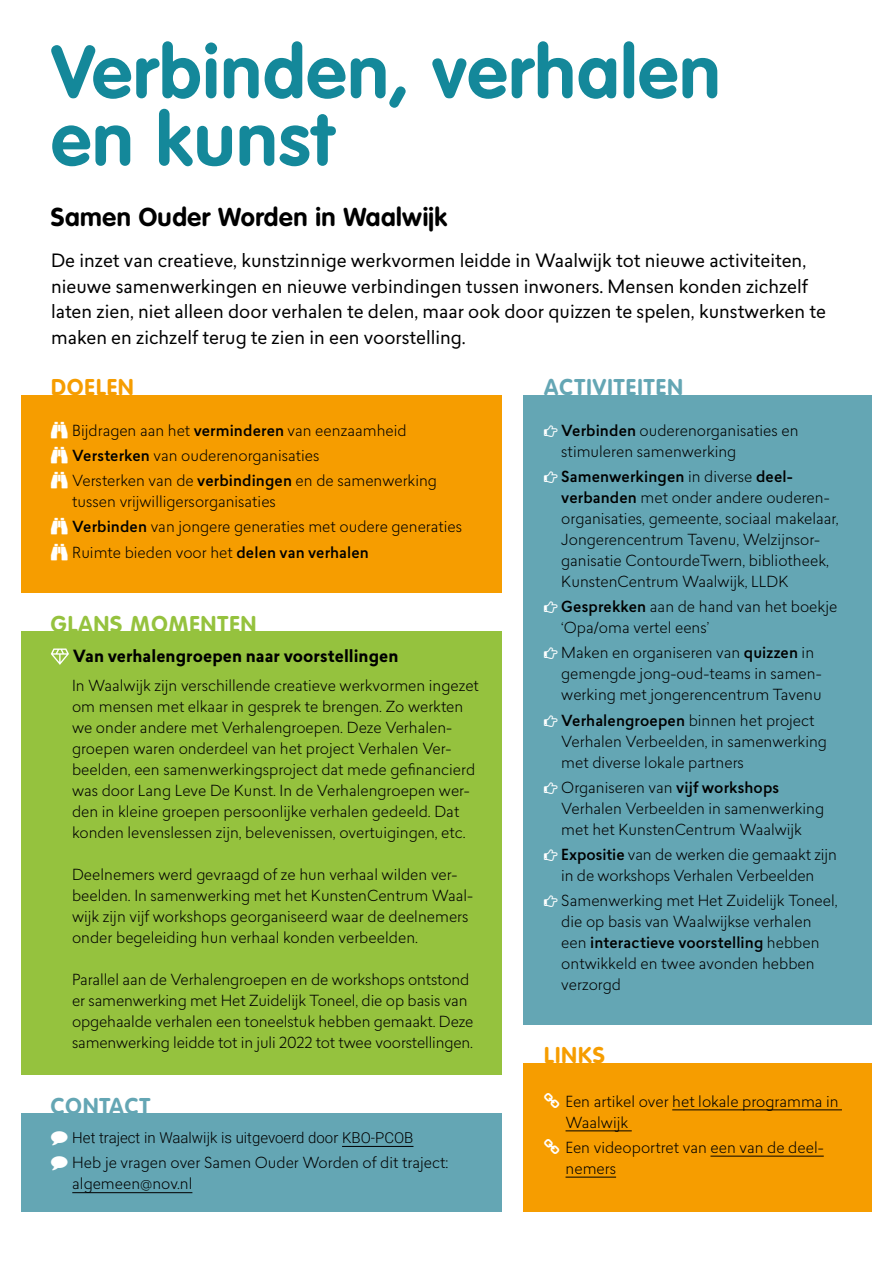
<style>
.page{position:relative;width:893px;height:1263px;background:#fff}
.page>*{position:absolute;margin:0;border:0;box-sizing:border-box;transform-origin:0 0}
.t1{font:700 73.5px/67.5px "VAG Rounded LT Pro";letter-spacing:.02em;color:#14889a}
.t2{font:700 25.5px "VAG Rounded LT Pro";letter-spacing:.02em;color:#000}
.t3{font:700 22.5px "VAG Rounded LT Pro";letter-spacing:.05em;color:#64a6b4}
.t4{font:700 22.5px "VAG Rounded LT Pro";letter-spacing:.05em;color:#95c23e}
.t5{font:700 22.5px "VAG Rounded LT Pro";letter-spacing:.05em;color:#f69d00}
.t6{font:18px/25.5px "Lasiver";color:#000}
.t7{font:700 16.5px "Lasiver";letter-spacing:.005em;color:#000}
.t8{font:300 15px/21px "Lasiver";color:#000}
.t9{font:300 15px "Roboto";color:#000}
.s1{font-weight:500}
</style>
<div class="page">
<div style="left:523px;top:395px;width:349px;height:630px;background:#64a6b4"></div>
<div style="left:21px;top:395px;width:481px;height:198px;background:#f69d00"></div>
<div style="left:21px;top:631px;width:480px;height:444px;background:#95c23e"></div>
<div style="left:523px;top:1063px;width:349px;height:149px;background:#f69d00"></div>
<div style="left:21px;top:1113px;width:480px;height:99px;background:#64a6b4"></div>
<svg style="left:51px;top:648px;width:18px;height:17px"></svg>
<hr style="left:342px;top:1146px;width:71px;height:1px;background:#000">
<hr style="left:72px;top:1192px;width:120px;height:1px;background:#000">
<hr style="left:672px;top:1109px;width:170px;height:1px;background:#000">
<hr style="left:566px;top:1130px;width:66px;height:1px;background:#000">
<hr style="left:710px;top:1156px;width:114px;height:1px;background:#000">
<hr style="left:566px;top:1177px;width:50px;height:1px;background:#000">
<h1 class="t1" style="left:51px;top:39px;width:670px">Verbinden, verhalen en kunst</h1>
<h2 class="t2" style="left:51px;top:201px;width:398px">Samen Ouder Worden in Waalwijk</h2>
<p class="t6" style="left:51px;top:248px;width:776px">De inzet van creatieve, kunstzinnige werkvormen leidde in Waalwijk tot nieuwe activiteiten, nieuwe samenwerkingen en nieuwe verbindingen tussen inwoners. Mensen konden zichzelf laten zien, niet alleen door verhalen te delen, maar ook door quizzen te spelen, kunstwerken te maken en zichzelf terug te zien in een voorstelling.</p>
<h3 class="t5" style="left:51px;top:373px;width:84px">DOELEN</h3>
<h3 class="t3" style="left:544px;top:373px;width:140px">ACTIVITEITEN</h3>
<p class="t8" style="left:72px;top:417px;width:366px;line-height:25.2px">Bijdragen aan het <span class="s1">verminderen</span> van eenzaamheid<br><span class="s1">Versterken</span> van ouderenorganisaties<br>Versterken van de <span class="s1">verbindingen</span> en de samenwerking</p>
<p class="t8" style="left:72px;top:489px;width:391px;line-height:25.2px">tussen vrijwilligersorganisaties<br><span class="s1">Verbinden</span> van jongere generaties met oudere generaties<br>Ruimte bieden voor het <span class="s1">delen van verhalen</span></p>
<h3 class="t4" style="left:51px;top:609px;width:207px">GLANS MOMENTEN</h3>
<p class="t7" style="left:73px;top:644px;width:327px">Van verhalengroepen naar voorstellingen</p>
<p class="t8" style="left:72px;top:675px;width:408px">In Waalwijk zijn verschillende creatieve werkvormen ingezet om mensen met elkaar in gesprek te brengen. Zo werkten we onder andere met Verhalengroepen. Deze Verhalen&shy;groepen waren onderdeel van het project Verhalen Ver&shy;beelden, een samenwerkingsproject dat mede gefinancierd was door Lang Leve De Kunst. In de Verhalengroepen wer&shy;den in kleine groepen persoonlijke verhalen gedeeld. Dat konden levenslessen zijn, belevenissen, overtuigingen, etc.</p>
<p class="t8" style="left:72px;top:864px;width:403px">Deelnemers werd gevraagd of ze hun verhaal wilden ver&shy;beelden. In samenwerking met het KunstenCentrum Waal&shy;wijk zijn vijf workshops georganiseerd waar de deelnemers onder begeleiding hun verhaal konden verbeelden.</p>
<p class="t8" style="left:72px;top:969px;width:403px">Parallel aan de Verhalengroepen en de workshops ontstond er samenwerking met Het Zuidelijk Toneel, die op basis van opgehaalde verhalen een toneelstuk hebben gemaakt. Deze samenwerking leidde tot in juli 2022 tot twee voorstellingen.</p>
<p class="t8" style="left:561px;top:419px;width:239px"><span class="s1">Verbinden</span> ouderenorganisaties en stimuleren samenwerking</p>
<p class="t8" style="left:561px;top:465px;width:279px"><span class="s1">Samenwerkingen</span> in diverse <span class="s1">deel&shy;verbanden</span> met onder andere ouderen&shy;organisaties, gemeente, sociaal makelaar, Jongerencentrum Tavenu, Welzijnsor&shy;ganisatie ContourdeTwern, bibliotheek, KunstenCentrum Waalwijk, LLDK</p>
<p class="t8" style="left:561px;top:596px;width:277px"><span class="s1">Gesprekken</span> aan de hand van het boekje ‘Opa/oma vertel eens’</p>
<p class="t8" style="left:561px;top:642px;width:262px">Maken en organiseren van <span class="s1">quizzen</span> in gemengde jong-oud-teams in samen&shy;werking met jongerencentrum Tavenu</p>
<p class="t8" style="left:561px;top:709px;width:267px"><span class="s1">Verhalengroepen</span> binnen het project<br>Verhalen Verbeelden, in samenwerking met diverse lokale partners</p>
<p class="t8" style="left:561px;top:776px;width:264px">Organiseren van <span class="s1">vijf workshops<br></span>Verhalen Verbeelden in samenwerking met het KunstenCentrum Waalwijk</p>
<p class="t8" style="left:561px;top:844px;width:277px"><span class="s1">Expositie</span> van de werken die gemaakt zijn in de workshops Verhalen Verbeelden</p>
<p class="t8" style="left:561px;top:890px;width:278px">Samenwerking met Het Zuidelijk Toneel, die op basis van Waalwijkse verhalen een <span class="s1">interactieve voorstelling</span> hebben ontwikkeld en twee avonden hebben verzorgd</p>
<h3 class="t5" style="left:544px;top:1041px;width:62px">LINKS</h3>
<h3 class="t3" style="left:51px;top:1091px;width:101px">CONTACT</h3>
<p class="t8" style="left:566px;top:1090px;width:275px">Een artikel over het lokale programma in<br>Waalwijk</p>
<p class="t8" style="left:566px;top:1136px;width:260px">Een videoportret van een van de deel&shy;nemers</p>
<p class="t9" style="left:72px;top:1127px;width:343px">Het traject in Waalwijk is uitgevoerd door KBO-PCOB</p>
<p class="t8" style="left:72px;top:1152px;width:377px">Heb je vragen over Samen Ouder Worden of dit traject: algemeen@nov.nl</p>
</div>
